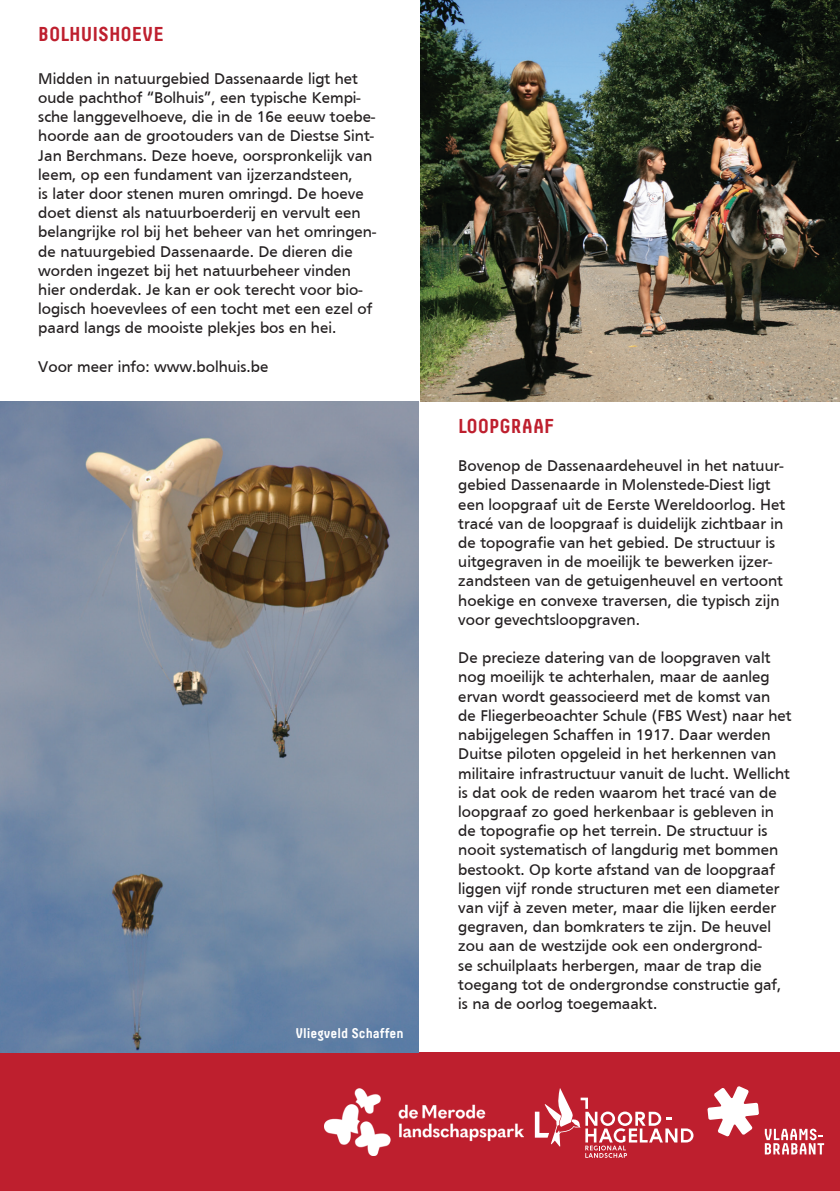
<style>
.page{position:relative;width:840px;height:1191px;background:#fff}
.page>*{position:absolute;margin:0;border:0;box-sizing:border-box;transform-origin:0 0}
.t1{font:700 20px "Decima W01";color:#be1f2e}
.t2{font:16px/19.2px "Frutiger";color:#231f20}
.t3{font:700 14px "Decima W01";color:#fff}
</style>
<div class="page">
<div style="left:0;top:1052px;width:839px;height:139px;background:#be1f2e"></div>
<svg style="left:707px;top:1086px;width:51px;height:50px"></svg>
<svg style="left:764px;top:1128px;width:59px;height:26px"></svg>
<svg style="left:534px;top:1088px;width:159px;height:69px"></svg>
<img style="left:324px;top:1088px;width:198px;height:67px">
<img style="left:420px;top:0;width:419px;height:402px">
<img style="left:0;top:402px;width:418px;height:650px">
<p class="t1" style="left:38px;top:22px;width:127px">BOLHUISHOEVE</p>
<p class="t2" style="left:38px;top:69px;width:339px">Midden in natuurgebied Dassenaarde ligt het oude pachthof “Bolhuis”, een typische Kempi&shy;sche langgevelhoeve, die in de 16e eeuw toebe&shy;hoorde aan de grootouders van de Diestse Sint-Jan Berchmans. Deze hoeve, oorspronkelijk van leem, op een fundament van ijzerzandsteen,<br>is later door stenen muren omringd. De hoeve doet dienst als natuurboerderij en vervult een belangrijke rol bij het beheer van het omringen&shy;de natuurgebied Dassenaarde. De dieren die worden ingezet bij het natuurbeheer vinden hier onderdak. Je kan er ook terecht voor bio&shy;logisch hoevevlees of een tocht met een ezel of paard langs de mooiste plekjes bos en hei.</p>
<p class="t2" style="left:38px;top:357px;width:231px">Voor meer info: www.bolhuis.be</p>
<p class="t3" style="left:295px;top:1025px;width:110px">Vliegveld Schaffen</p>
<p class="t1" style="left:458px;top:414px;width:97px">LOOPGRAAF</p>
<p class="t2" style="left:458px;top:456px;width:328px">Bovenop de Dassenaardeheuvel in het natuur&shy;gebied Dassenaarde in Molenstede-Diest ligt een loopgraaf uit de Eerste Wereldoorlog. Het tracé van de loopgraaf is duidelijk zichtbaar in de topografie van het gebied. De structuur is uitgegraven in de moeilijk te bewerken ijzer&shy;zandsteen van de getuigenheuvel en vertoont hoekige en convexe traversen, die typisch zijn voor gevechtsloopgraven.</p>
<p class="t2" style="left:458px;top:648px;width:335px">De precieze datering van de loopgraven valt nog moeilijk te achterhalen, maar de aanleg ervan wordt geassocieerd met de komst van de Fliegerbeoachter Schule (FBS West) naar het nabijgelegen Schaffen in 1917. Daar werden Duitse piloten opgeleid in het herkennen van militaire infrastructuur vanuit de lucht. Wellicht is dat ook de reden waarom het tracé van de loopgraaf zo goed herkenbaar is gebleven in de topografie op het terrein. De structuur is nooit systematisch of langdurig met bommen bestookt. Op korte afstand van de loopgraaf liggen vijf ronde structuren met een diameter van vijf à zeven meter, maar die lijken eerder gegraven, dan bomkraters te zijn. De heuvel zou aan de westzijde ook een ondergrond-<br>se schuilplaats herbergen, maar de trap die toegang tot de ondergrondse constructie gaf, is na de oorlog toegemaakt.</p>
</div>
